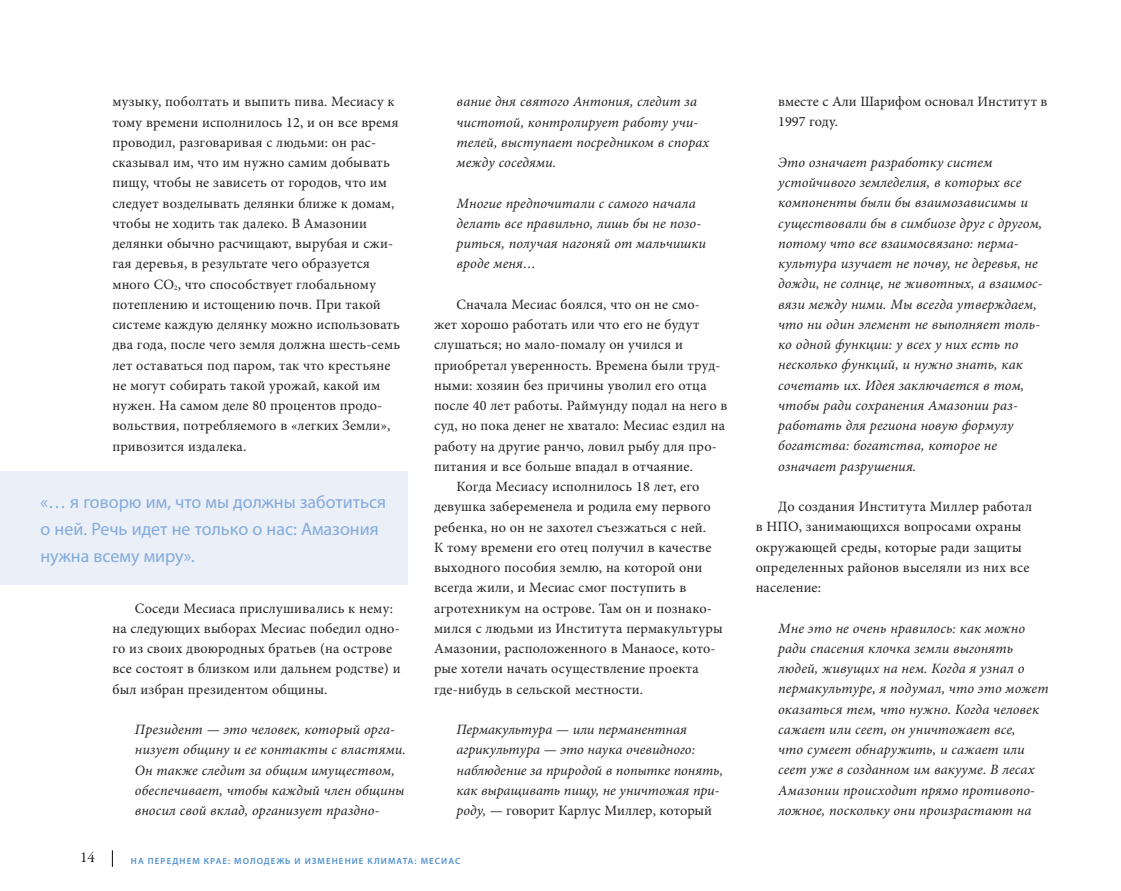
<style>
.page{position:relative;width:1121px;height:891px;background:#fff}
.page>*{position:absolute;margin:0;border:0;box-sizing:border-box;transform-origin:0 0}
.t1{font:18px/27px "Myriad Pro";color:#83abdb}
.t2{font:15px "Garamond Premr Pro";color:#231f20}
.t3{font:14.25px/20.2px "Minion Pro";letter-spacing:.01em;color:#231f20}
.t4{font:italic 14.25px/20.2px "Minion Pro";letter-spacing:.01em;color:#231f20}
.t5{font:600 9px "Myriad Pro";letter-spacing:.12em;color:#5091cd}
.s1{font-style:normal}
</style>
<div class="page">
<svg style="left:112px;top:850px;width:1px;height:17px"></svg>
<div style="left:0;top:472px;width:407px;height:113px;background:#eaeff8"></div>
<p class="t3" style="left:112px;top:92px;width:289px">музыку, поболтать и выпить пива. Месиасу к тому времени исполнилось 12, и он все время проводил, разговаривая с людьми: он рас&shy;сказывал им, что им нужно самим добывать пищу, чтобы не зависеть от городов, что им следует возделывать делянки ближе к домам, чтобы не ходить так далеко. В Амазонии делянки обычно расчищают, вырубая и сжи&shy;гая деревья, в результате чего образуется много CO<sub>2</sub>, что способствует глобальному потеплению и истощению почв. При такой системе каждую делянку можно использовать два года, после чего земля должна шесть-семь лет оставаться под паром, так что крестьяне не могут собирать такой урожай, какой им нужен. На самом деле 80 процентов продо&shy;вольствия, потребляемого в «легких Земли», привозится издалека.</p>
<p class="t1" style="left:40px;top:488px;width:347px">«… я говорю им, что мы должны заботиться о ней. Речь идет не только о нас: Амазония нужна всему миру».</p>
<p class="t3" style="left:112px;top:598px;width:290px;text-indent:23px">Соседи Месиаса прислушивались к нему: на следующих выборах Месиас победил одно&shy;го из своих двоюродных братьев (на острове все состоят в близком или дальнем родстве) и был избран президентом общины.</p>
<p class="t4" style="left:135px;top:719px;width:272px">Президент — это человек, который орга&shy;низует общину и ее контакты с властями.<br>Он также следит за общим имуществом, обеспечивает, чтобы каждый член общины вносил свой вклад, организует праздно-</p>
<p class="t4" style="left:456px;top:92px;width:254px">вание дня святого Антония, следит за чистотой, контролирует работу учи&shy;телей, выступает посредником в спорах между соседями.</p>
<p class="t4" style="left:456px;top:193px;width:251px">Многие предпочитали с самого начала делать все правильно, лишь бы не позо&shy;риться, получая нагоняй от мальчишки вроде меня…</p>
<p class="t3" style="left:456px;top:294px;width:245px">Сначала Месиас боялся, что он не смо-</p>
<p class="t3" style="left:434px;top:314px;width:267px">жет хорошо работать или что его не будут</p>
<p class="t3" style="left:434px;top:335px;width:250px">слушаться; но мало-помалу он учился и</p>
<p class="t3" style="left:434px;top:355px;width:288px">приобретал уверенность. Времена были труд-</p>
<p class="t3" style="left:434px;top:375px;width:274px">ными: хозяин без причины уволил его отца</p>
<p class="t3" style="left:434px;top:395px;width:295px">после 40 лет работы. Раймунду подал на него в</p>
<p class="t3" style="left:434px;top:416px;width:292px">суд, но пока денег не хватало: Месиас ездил на</p>
<p class="t3" style="left:434px;top:436px;width:284px">работу на другие ранчо, ловил рыбу для про-</p>
<p class="t3" style="left:434px;top:456px;width:260px">питания и все больше впадал в отчаяние.</p>
<p class="t3" style="left:456px;top:476px;width:244px">Когда Месиасу исполнилось 18 лет, его</p>
<p class="t3" style="left:434px;top:497px;width:278px">девушка забеременела и родила ему первого</p>
<p class="t3" style="left:434px;top:517px;width:274px">ребенка, но он не захотел съезжаться с ней.</p>
<p class="t3" style="left:434px;top:537px;width:279px">К тому времени его отец получил в качестве</p>
<p class="t3" style="left:434px;top:557px;width:270px">выходного пособия землю, на которой они</p>
<p class="t3" style="left:434px;top:578px;width:254px">всегда жили, и Месиас смог поступить в</p>
<p class="t3" style="left:434px;top:598px;width:279px">агротехникум на острове. Там он и познако-</p>
<p class="t3" style="left:434px;top:618px;width:290px">мился с людьми из Института пермакультуры</p>
<p class="t3" style="left:434px;top:638px;width:283px">Амазонии, расположенного в Манаосе, кото-</p>
<p class="t3" style="left:434px;top:659px;width:266px">рые хотели начать осуществление проекта</p>
<p class="t3" style="left:434px;top:679px;width:211px">где-нибудь в сельской местности.</p>
<p class="t4" style="left:456px;top:719px;width:268px">Пермакультура — или перманентная агрикультура — это наука очевидного: наблюдение за природой в попытке понять, как выращивать пищу, не уничтожая при&shy;роду, — <span class="s1">говорит Карлус Миллер, который</span></p>
<p class="t2" style="left:80px;top:848px;width:16px">14</p>
<p class="t5" style="left:131px;top:855px;width:306px">НА ПЕРЕДНЕМ КРАЕ: МОЛОДЕЖЬ И ИЗМЕНЕНИЕ КЛИМАТА: Месиас</p>
<p class="t3" style="left:778px;top:92px;width:271px">вместе с Али Шарифом основал Институт в<br>1997 году.</p>
<p class="t4" style="left:778px;top:152px;width:266px">Это означает разработку систем устойчивого земледелия, в которых все компоненты были бы взаимозависимы и существовали бы в симбиозе друг с другом, потому что все взаимосвязано: перма&shy;культура изучает не почву, не деревья, не дожди, не солнце, не животных, а взаимос&shy;вязи между ними. Мы всегда утверждаем, что ни один элемент не выполняет толь&shy;ко одной функции: у всех у них есть по несколько функций, и нужно знать, как сочетать их. Идея заключается в том, чтобы ради сохранения Амазонии раз&shy;работать для региона новую формулу богатства: богатства, которое не означает разрушения.</p>
<p class="t3" style="left:755px;top:497px;width:278px;text-indent:23px">До создания Института Миллер работал в НПО, занимающихся вопросами охраны окружающей среды, которые ради защиты определенных районов выселяли из них все население:</p>
<p class="t4" style="left:778px;top:618px;width:272px">Мне это не очень нравилось: как можно ради спасения клочка земли выгонять людей, живущих на нем. Когда я узнал о пермакультуре, я подумал, что это может оказаться тем, что нужно. Когда человек сажает или сеет, он уничтожает все,<br>что сумеет обнаружить, и сажает или сеет уже в созданном им вакууме. В лесах Амазонии происходит прямо противопо&shy;ложное, поскольку они произрастают на</p>
</div>
